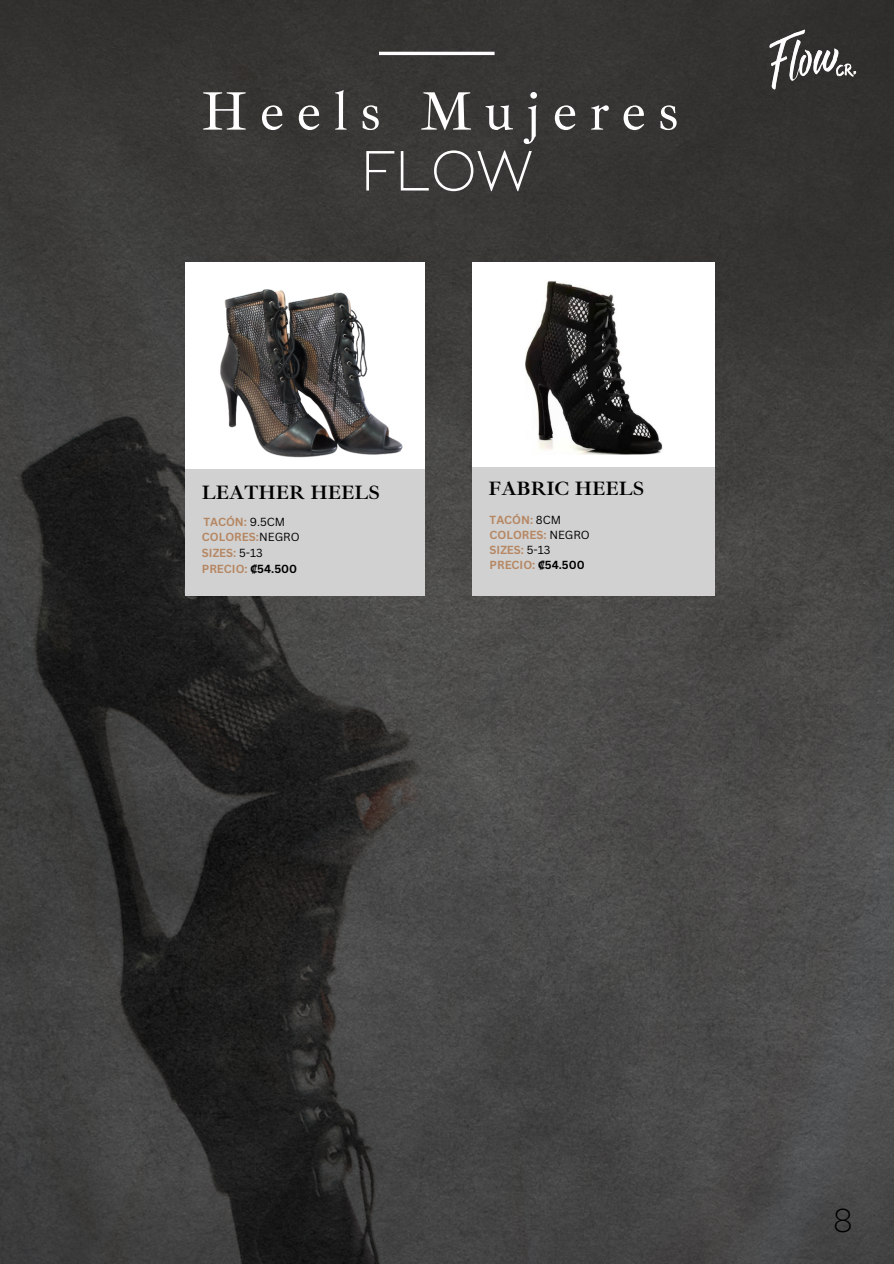
<style>
.page{position:relative;width:894px;height:1264px;background:#fff}
.page>*{position:absolute;margin:0;border:0;box-sizing:border-box;transform-origin:0 0}
.t1{font:200 56.4px "Balgin";color:#fff}
.t2{font:55.35px "Ibarra Real Nova";letter-spacing:.215em;color:#fff}
.t3{font:200 33px "Balgin";color:#000}
.t4{font:700 19.8px "Ibarra Real Nova";color:#000}
.t5{font:700 11.4px/15.3px "Canva Sans";color:#b68763}
.s1{font-weight:400;color:#000}
.s2{font-family:"Noto Sans";color:#000}
.s3{color:#000}
</style>
<div class="page">
<img style="left:0;top:0;width:893px;height:1263px">
<hr style="left:379px;top:52px;width:115px;height:3px;background:#fff">
<img style="left:759px;top:2px;width:108px;height:108px">
<div style="left:185px;top:467px;width:239px;height:128px;background:#d1d1d1"></div>
<div style="left:185px;top:262px;width:239px;height:207px;background:#fff"></div>
<div style="left:472px;top:262px;width:243px;height:210px;background:#fff"></div>
<div style="left:472px;top:467px;width:243px;height:128px;background:#d1d1d1"></div>
<img style="left:203px;top:234px;width:257px;height:255px">
<img style="left:525px;top:281px;width:137px;height:174px">
<h2 class="t2" style="left:201px;top:77px;width:479px">Heels Mujeres</h2>
<h1 class="t1" style="left:362px;top:148px;width:172px">FLOW</h1>
<h3 class="t4" style="left:202px;top:480px;width:179px">LEATHER HEELS</h3>
<p class="t5" style="left:202px;top:529px;width:99px">COLORES:<span class="s1">NEGRO</span></p>
<p class="t5" style="left:203px;top:513px;width:83px">TACÓN: <span class="s1">9.5CM</span></p>
<p class="t5" style="left:202px;top:545px;width:97px">SIZES: <span class="s1">5-13<br></span>PRECIO: <span class="s2">₡</span><span class="s3">54.500</span></p>
<h3 class="t4" style="left:488px;top:476px;width:157px">FABRIC HEELS</h3>
<p class="t5" style="left:489px;top:527px;width:102px">COLORES: <span class="s1">NEGRO</span></p>
<p class="t5" style="left:489px;top:512px;width:73px">TACÓN: <span class="s1">8CM</span></p>
<p class="t5" style="left:489px;top:542px;width:96px">SIZES: <span class="s1">5-13<br></span>PRECIO: <span class="s2">₡</span><span class="s3">54.500</span></p>
<h3 class="t3" style="left:832px;top:1206px;width:21px">8</h3>
</div>
